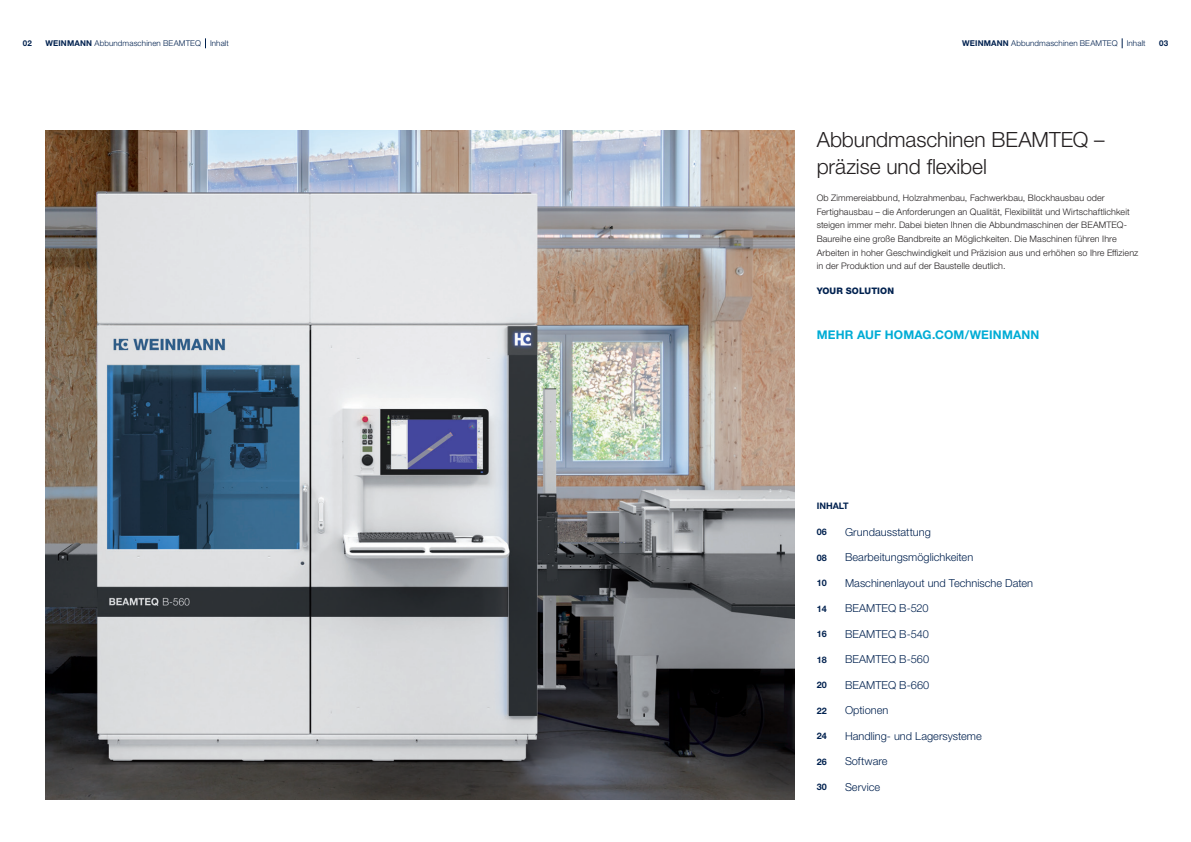
<style>
.page{position:relative;width:1191px;height:842px;background:#fff}
.page>*{position:absolute;margin:0;border:0;box-sizing:border-box;transform-origin:0 0}
.t1{font:300 21px/27.2px "Helvetica Neue LTW1 G";letter-spacing:-.005em;color:#231f20}
.t2{font:700 12px "Helvetica Neue LTW1 G";letter-spacing:.015em;color:#00acd5}
.t3{font:300 11px "Helvetica Neue LTW1 G";letter-spacing:.005em;color:#00214f}
.t4{font:300 9px/13.6px "Helvetica Neue LTW1 G";letter-spacing:.01em;color:#231f20}
.t5{font:700 9px "Helvetica Neue LTW1 G";color:#00214f}
.t6{font:800 9px "Helvetica Neue LTW1 G";letter-spacing:.015em;color:#00214f}
.t7{font:300 8px "Helvetica Neue LTW1 G";letter-spacing:.015em;color:#00214f}
.t8{font:700 8px "Helvetica Neue LTW1 G";color:#00214f}
.s1{font-weight:700}
</style>
<div class="page">
<img style="left:45px;top:131px;width:749px;height:669px">
<p class="t7" style="left:45px;top:39px;width:185px"><span class="s1">WEINMANN</span> Abbundmaschinen BEAMTEQ Inhalt</p>
<p class="t7" style="left:962px;top:39px;width:185px"><span class="s1">WEINMANN</span> Abbundmaschinen BEAMTEQ Inhalt</p>
<p class="t8" style="left:23px;top:39px;width:11px">02</p>
<p class="t8" style="left:1159px;top:39px;width:11px">03</p>
<h1 class="t1" style="left:816px;top:126px;width:289px">Abbundmaschinen BEAMTEQ – präzise und flexibel</h1>
<p class="t4" style="left:816px;top:191px;width:323px">Ob Zimmereiabbund, Holzrahmenbau, Fachwerkbau, Blockhausbau oder Fertighausbau – die Anforderungen an Qualität, Flexibilität und Wirtschaftlichkeit steigen immer mehr. Dabei bieten Ihnen die Abbundmaschinen der BEAMTEQ-Baureihe eine große Bandbreite an Möglichkeiten. Die Maschinen führen Ihre Arbeiten in hoher Geschwindigkeit und Präzision aus und erhöhen so Ihre Effizienz in der Produktion und auf der Baustelle deutlich.</p>
<p class="t6" style="left:816px;top:286px;width:79px">YOUR SOLUTION</p>
<h2 class="t2" style="left:816px;top:327px;width:224px">MEHR AUF HOMAG.COM/WEINMANN</h2>
<p class="t5" style="left:816px;top:501px;width:33px">INHALT</p>
<p class="t5" style="left:816px;top:526px;width:12px">06</p>
<p class="t3" style="left:845px;top:525px;width:87px">Grundausstattung</p>
<p class="t5" style="left:816px;top:552px;width:12px">08</p>
<p class="t3" style="left:845px;top:551px;width:130px">Bearbeitungsmöglichkeiten</p>
<p class="t5" style="left:816px;top:577px;width:12px">10</p>
<p class="t3" style="left:845px;top:576px;width:190px">Maschinenlayout und Technische Daten</p>
<p class="t5" style="left:816px;top:603px;width:12px">14</p>
<p class="t3" style="left:845px;top:602px;width:85px">BEAMTEQ B-520</p>
<p class="t5" style="left:816px;top:628px;width:12px">16</p>
<p class="t3" style="left:845px;top:627px;width:86px">BEAMTEQ B-540</p>
<p class="t5" style="left:816px;top:654px;width:12px">18</p>
<p class="t3" style="left:845px;top:653px;width:86px">BEAMTEQ B-560</p>
<p class="t5" style="left:816px;top:679px;width:12px">20</p>
<p class="t3" style="left:845px;top:678px;width:86px">BEAMTEQ B-660</p>
<p class="t5" style="left:816px;top:705px;width:12px">22</p>
<p class="t3" style="left:845px;top:704px;width:45px">Optionen</p>
<p class="t5" style="left:816px;top:730px;width:12px">24</p>
<p class="t3" style="left:845px;top:729px;width:138px">Handling- und Lagersysteme</p>
<p class="t5" style="left:816px;top:756px;width:12px">26</p>
<p class="t3" style="left:845px;top:755px;width:44px">Software</p>
<p class="t5" style="left:816px;top:781px;width:12px">30</p>
<p class="t3" style="left:845px;top:780px;width:37px">Service</p>
</div>
